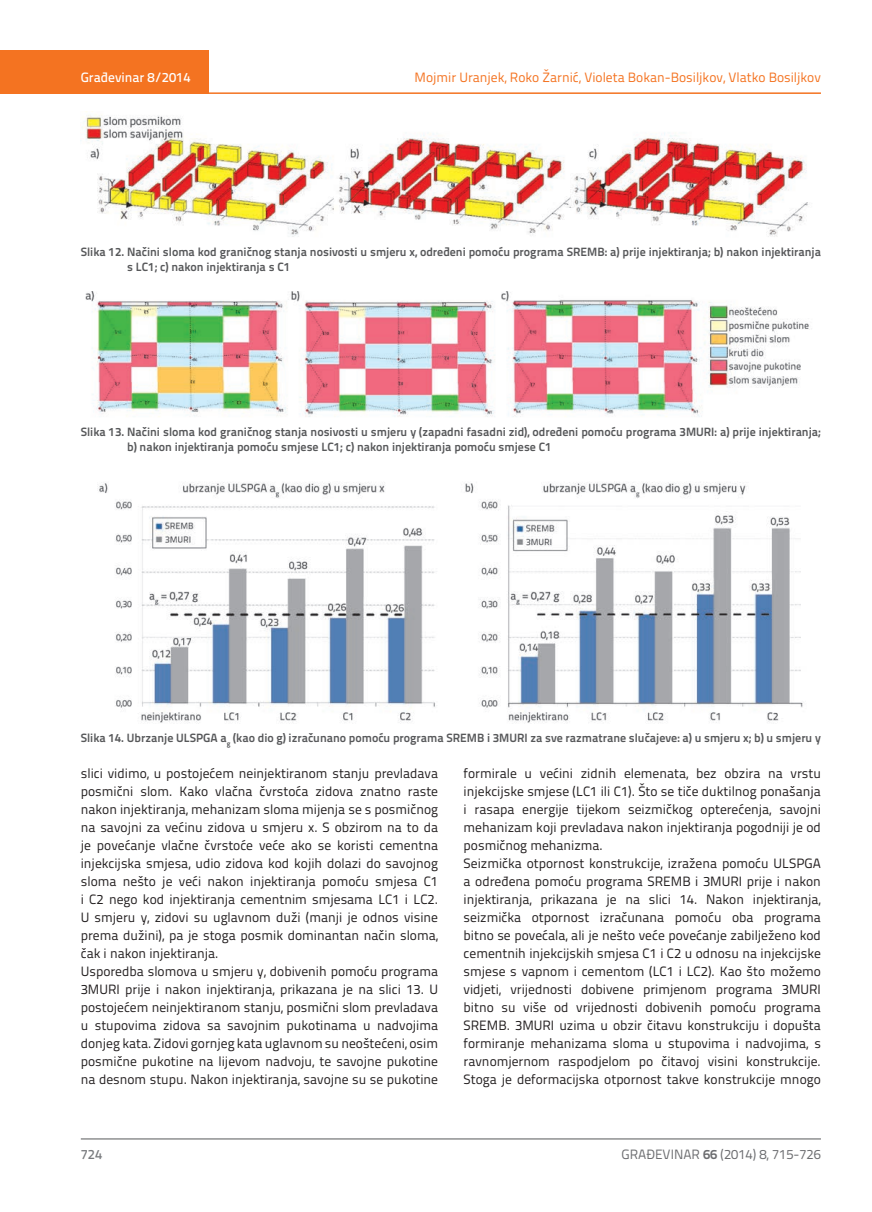
<style>
.page{position:relative;width:872px;height:1212px;background:#fff}
.page>*{position:absolute;margin:0;border:0;box-sizing:border-box;transform-origin:0 0}
.t1{font:13.5px/18px "Titillium Text 22 L";color:#231f20}
.t2{font:13.5px "Titillium Text 22 L";color:#f47321}
.t3{font:13.5px "Titillium Text 22 L";color:#6c6d70}
.t4{font:500 13.5px "Titillium Text 22 L";color:#fff}
.t5{font:500 13.5px "Titillium Text 22 L";color:#787a7d}
.t6{font:700 12px/15px "Titillium Text 22 L";color:#57585a}
.s1{font-weight:700}
</style>
<div class="page">
<div style="left:0;top:50px;width:208px;height:44px;background:#f47321"></div>
<hr style="left:0;top:92px;width:821px;height:2px;background:#f47321">
<hr style="left:81px;top:1139px;width:740px;height:1px;background:#57585a">
<img style="left:83px;top:115px;width:725px;height:122px">
<img style="left:85px;top:292px;width:725px;height:125px">
<img style="left:99px;top:481px;width:704px;height:243px">
<p class="t4" style="left:81px;top:67px;width:111px">Građevinar 8/2014</p>
<p class="t2" style="left:414px;top:68px;width:408px">Mojmir Uranjek, Roko Žarnić, Violeta Bokan-Bosiljkov, Vlatko Bosiljkov</p>
<p class="t6" style="left:127px;top:243px;width:695px;text-indent:-46px">Slika 12. Načini sloma kod graničnog stanja nosivosti u smjeru x, određeni pomoću programa SREMB: a) prije injektiranja; b) nakon injektiranja s LC1; c) nakon injektiranja s C1</p>
<p class="t6" style="left:127px;top:423px;width:695px;text-indent:-46px">Slika 13. Načini sloma kod graničnog stanja nosivosti u smjeru y (zapadni fasadni zid), određeni pomoću programa 3MURI: a) prije injektiranja; b) nakon injektiranja pomoću smjese LC1; c) nakon injektiranja pomoću smjese C1</p>
<p class="t6" style="left:81px;top:730px;width:741px">Slika 14. Ubrzanje ULSPGA a<sub>g</sub> (kao dio g) izračunano pomoću programa SREMB i 3MURI za sve razmatrane slučajeve: a) u smjeru x; b) u smjeru y</p>
<p class="t1" style="left:81px;top:764px;width:359px">slici vidimo, u postojećem neinjektiranom stanju prevladava posmični slom. Kako vlačna čvrstoća zidova znatno raste nakon injektiranja, mehanizam sloma mijenja se s posmičnog na savojni za većinu zidova u smjeru x. S obzirom na to da je povećanje vlačne čvrstoće veće ako se koristi cementna injekcijska smjesa, udio zidova kod kojih dolazi do savojnog sloma nešto je veći nakon injektiranja pomoću smjesa C1 i C2 nego kod injektiranja cementnim smjesama LC1 i LC2.<br>U smjeru y, zidovi su uglavnom duži (manji je odnos visine prema dužini), pa je stoga posmik dominantan način sloma, čak i nakon injektiranja.<br>Usporedba slomova u smjeru y, dobivenih pomoću programa 3MURI prije i nakon injektiranja, prikazana je na slici 13. U postojećem neinjektiranom stanju, posmični slom prevladava u stupovima zidova sa savojnim pukotinama u nadvojima donjeg kata. Zidovi gornjeg kata uglavnom su neoštećeni, osim posmične pukotine na lijevom nadvoju, te savojne pukotine na desnom stupu. Nakon injektiranja, savojne su se pukotine</p>
<p class="t1" style="left:463px;top:763px;width:359px">formirale u većini zidnih elemenata, bez obzira na vrstu injekcijske smjese (LC1 ili C1). Što se tiče duktilnog ponašanja i rasapa energije tijekom seizmičkog opterećenja, savojni mehanizam koji prevladava nakon injektiranja pogodniji je od posmičnog mehanizma.<br>Seizmička otpornost konstrukcije, izražena pomoću ULSPGA a određena pomoću programa SREMB i 3MURI prije i nakon injektiranja, prikazana je na slici 14. Nakon injektiranja, seizmička otpornost izračunana pomoću oba programa bitno se povećala, ali je nešto veće povećanje zabilježeno kod cementnih injekcijskih smjesa C1 i C2 u odnosu na injekcijske smjese s vapnom i cementom (LC1 i LC2). Kao što možemo vidjeti, vrijednosti dobivene primjenom programa 3MURI bitno su više od vrijednosti dobivenih pomoću programa SREMB. 3MURI uzima u obzir čitavu konstrukciju i dopušta formiranje mehanizama sloma u stupovima i nadvojima, s ravnomjernom raspodjelom po čitavoj visini konstrukcije.<br>Stoga je deformacijska otpornost takve konstrukcije mnogo</p>
<p class="t5" style="left:81px;top:1144px;width:23px">724</p>
<p class="t3" style="left:621px;top:1144px;width:201px">GRAĐEVINAR <span class="s1">66</span> (2014) 8, 715-726</p>
</div>
